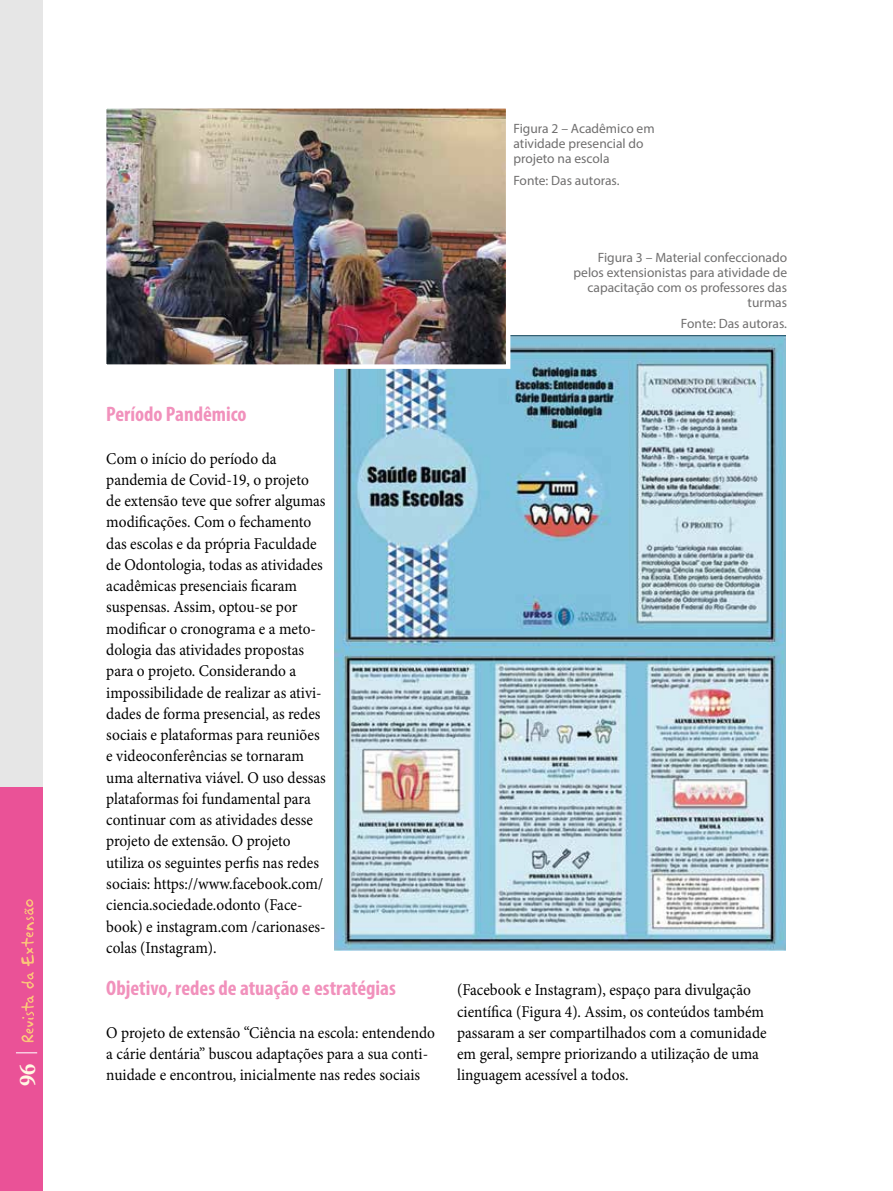
<style>
.page{position:relative;width:893px;height:1191px;background:#fff}
.page>*{position:absolute;margin:0;border:0;box-sizing:border-box;transform-origin:0 0}
.t1{font:700 condensed 24px "Minion Pro";color:#fff9e3}
.t2{font:700 condensed 21px "Myriad Pro";color:#f191bc}
.t3{font:16.5px/21.3px "Minion Pro";color:#000;scale:.93 1}
.t4{font:13.5px/15px "Myriad Pro";color:#706f6f}
</style>
<div class="page">
<div style="left:0;top:0;width:43px;height:1191px;background:#e6e6e6"></div>
<div style="left:0;top:787px;width:43px;height:404px;background:#ea5297"></div>
<img style="left:335px;top:336px;width:451px;height:614px">
<img style="left:107px;top:109px;width:398px;height:255px">
<div style="left:102px;top:104px;width:408px;height:265px;border:4px solid #fff"></div>
<svg style="left:16px;top:1052px;width:21px;height:1px"></svg>
<svg style="left:21px;top:995px;width:13px;height:47px"></svg>
<svg style="left:21px;top:899px;width:13px;height:89px"></svg>
<h1 class="t1" style="left:11px;top:1085px;width:24px;rotate:-90deg">96</h1>
<p class="t4" style="left:513px;top:121px;width:143px">Figura 2 – Acadêmico em atividade presencial do projeto na escola</p>
<p class="t4" style="left:513px;top:172px;width:108px">Fonte: Das autoras.</p>
<p class="t4" style="left:574px;top:250px;width:215px;text-align:right">Figura 3 – Material confeccionado pelos extensionistas para atividade de capacitação com os professores das turmas</p>
<p class="t4" style="left:681px;top:316px;width:108px">Fonte: Das autoras.</p>
<p class="t2" style="left:106px;top:401px;width:142px">Período Pandêmico</p>
<p class="t3" style="left:106px;top:448px;width:238px">Com o início do período da pandemia de Covid-19, o projeto de extensão teve que sofrer algumas modificações. Com o fechamento das escolas e da própria Faculdade de Odontologia, todas as atividades acadêmicas presenciais ficaram suspensas. Assim, optou-se por modificar o cronograma e a meto&shy;dologia das atividades propostas para o projeto. Considerando a impossibilidade de realizar as ativi&shy;dades de forma presencial, as redes sociais e plataformas para reuniões e videoconferências se tornaram uma alternativa viável. O uso dessas plataformas foi fundamental para continuar com as atividades desse projeto de extensão. O projeto utiliza os seguintes perfis nas redes sociais: https://www.facebook.com/ ciencia.sociedade.odonto (Face&shy;book) e instagram.com /carionases&shy;colas (Instagram).</p>
<p class="t2" style="left:106px;top:975px;width:291px">Objetivo, redes de atuação e estratégias</p>
<p class="t3" style="left:106px;top:1022px;width:355px">O projeto de extensão “Ciência na escola: entendendo a cárie dentária” buscou adaptações para a sua conti&shy;nuidade e encontrou, inicialmente nas redes sociais</p>
<p class="t3" style="left:457px;top:979px;width:334px">(Facebook e Instagram), espaço para divulgação científica (Figura 4). Assim, os conteúdos também passaram a ser compartilhados com a comunidade em geral, sempre priorizando a utilização de uma linguagem acessível a todos.</p>
</div>
